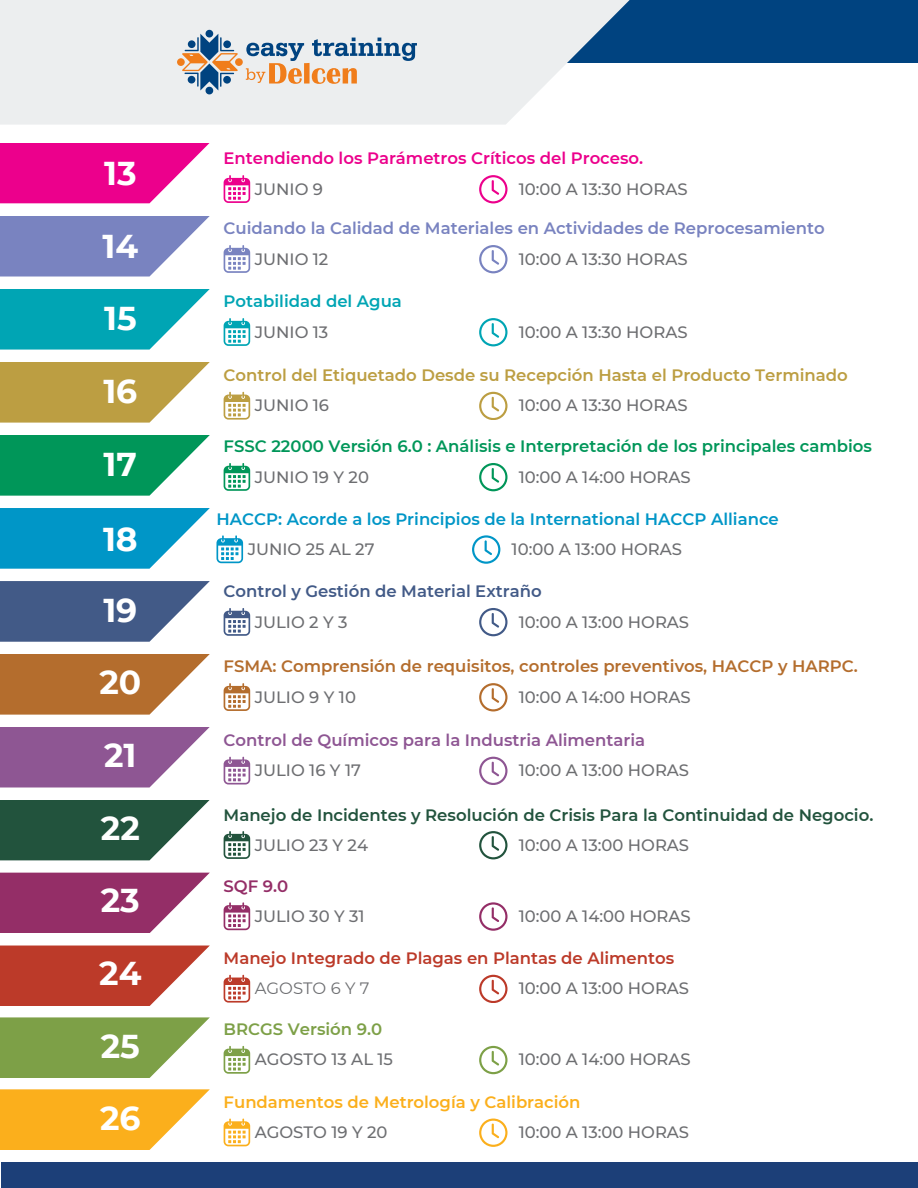
<style>
.page{position:relative;width:918px;height:1188px;background:#fff}
.page>*{position:absolute;margin:0;border:0;box-sizing:border-box;transform-origin:0 0}
.t1{font:700 33px "Montserrat";color:#fff}
.t2{font:500 16.5px "Montserrat";color:#6d6e71}
.t3{font:600 16.5px "Montserrat";color:#009659}
.t4{font:600 16.5px "Montserrat";color:#22533d}
.t5{font:600 16.5px "Montserrat";color:#b46d2d}
.t6{font:600 16.5px "Montserrat";color:#bc9e42}
.t7{font:600 16.5px "Montserrat";color:#7983c0}
.t8{font:600 16.5px "Montserrat";color:#0096c7}
.t9{font:600 16.5px "Montserrat";color:#ec008c}
.t10{font:600 16.5px "Montserrat";color:#8e5693}
.t11{font:600 16.5px "Montserrat";color:#bc3a29}
.t12{font:600 16.5px "Montserrat";color:#fbaf1c}
.t13{font:600 16.5px "Montserrat";color:#425a87}
.t14{font:600 16.5px "Montserrat";color:#00a5b4}
.t15{font:600 16.5px "Montserrat";color:#7da047}
.t16{font:16.5px "Montserrat";color:#6d6e71}
.t17{font:600 16.5px "Montserrat";color:#942e67}
</style>
<div class="page">
<div style="left:1px;top:1162px;width:917px;height:26px;background:#1c3f78"></div>
<svg style="left:0;top:143px;width:210px;height:60px;background:#ee239c"></svg>
<svg style="left:0;top:216px;width:210px;height:61px;background:#8c95c9"></svg>
<svg style="left:0;top:289px;width:210px;height:61px;background:#25b2be"></svg>
<svg style="left:0;top:362px;width:210px;height:61px;background:#c5ac5d"></svg>
<svg style="left:0;top:435px;width:210px;height:61px;background:#24a571"></svg>
<svg style="left:0;top:581px;width:210px;height:61px;background:#5d7198"></svg>
<svg style="left:0;top:654px;width:210px;height:61px;background:#be824b"></svg>
<svg style="left:0;top:727px;width:210px;height:61px;background:#9e6ea2"></svg>
<svg style="left:0;top:800px;width:210px;height:60px;background:#406a58"></svg>
<svg style="left:0;top:873px;width:210px;height:60px;background:#a24b7c"></svg>
<svg style="left:0;top:946px;width:210px;height:60px;background:#c55547"></svg>
<svg style="left:224px;top:175px;width:26px;height:28px"></svg>
<svg style="left:479px;top:175px;width:28px;height:28px"></svg>
<svg style="left:224px;top:245px;width:26px;height:28px"></svg>
<svg style="left:479px;top:245px;width:28px;height:28px"></svg>
<svg style="left:224px;top:318px;width:26px;height:28px"></svg>
<svg style="left:479px;top:318px;width:28px;height:28px"></svg>
<svg style="left:224px;top:392px;width:26px;height:28px"></svg>
<svg style="left:479px;top:392px;width:28px;height:28px"></svg>
<svg style="left:224px;top:463px;width:26px;height:28px"></svg>
<svg style="left:479px;top:463px;width:28px;height:28px"></svg>
<svg style="left:224px;top:608px;width:26px;height:28px"></svg>
<svg style="left:479px;top:608px;width:28px;height:28px"></svg>
<svg style="left:224px;top:683px;width:26px;height:28px"></svg>
<svg style="left:479px;top:683px;width:28px;height:28px"></svg>
<svg style="left:224px;top:757px;width:26px;height:28px"></svg>
<svg style="left:479px;top:757px;width:28px;height:28px"></svg>
<svg style="left:224px;top:831px;width:26px;height:28px"></svg>
<svg style="left:479px;top:831px;width:28px;height:28px"></svg>
<svg style="left:224px;top:902px;width:26px;height:28px"></svg>
<svg style="left:479px;top:902px;width:28px;height:29px"></svg>
<svg style="left:224px;top:975px;width:26px;height:28px"></svg>
<svg style="left:479px;top:975px;width:28px;height:28px"></svg>
<svg style="left:0;top:1017px;width:210px;height:61px;background:#8fad61"></svg>
<svg style="left:0;top:1089px;width:210px;height:61px;background:#fbba3c"></svg>
<svg style="left:224px;top:1046px;width:26px;height:28px"></svg>
<svg style="left:479px;top:1046px;width:28px;height:28px"></svg>
<svg style="left:224px;top:1119px;width:26px;height:27px"></svg>
<svg style="left:479px;top:1119px;width:28px;height:28px"></svg>
<div style="left:402px;top:0;width:516px;height:63px;background:#004380"></div>
<svg style="left:0;top:0;width:630px;height:125px;background:#e6eaed"></svg>
<div style="left:206px;top:30px;width:7px;height:8px;background:#004380;border-radius:50%"></div>
<svg style="left:246px;top:38px;width:171px;height:46px;background:#c5c3c2"></svg>
<div style="left:177px;top:58px;width:8px;height:8px;background:#f07d1b;border-radius:50%"></div>
<svg style="left:182px;top:34px;width:56px;height:60px;background:#a2a8ae"></svg>
<div style="left:235px;top:58px;width:8px;height:8px;background:#f07d1b;border-radius:50%"></div>
<svg style="left:0;top:508px;width:210px;height:61px;background:#24a5cf"></svg>
<svg style="left:216px;top:535px;width:27px;height:28px"></svg>
<svg style="left:472px;top:535px;width:28px;height:29px"></svg>
<h1 class="t1" style="left:104px;top:153px;width:34px">13</h1>
<h1 class="t1" style="left:103px;top:226px;width:37px">14</h1>
<h1 class="t1" style="left:104px;top:298px;width:34px">15</h1>
<h1 class="t1" style="left:103px;top:371px;width:35px">16</h1>
<h1 class="t1" style="left:104px;top:444px;width:35px">17</h1>
<h1 class="t1" style="left:103px;top:519px;width:36px">18</h1>
<h1 class="t1" style="left:103px;top:590px;width:35px">19</h1>
<h1 class="t1" style="left:99px;top:662px;width:43px">20</h1>
<h1 class="t1" style="left:104px;top:735px;width:34px">21</h1>
<h1 class="t1" style="left:101px;top:808px;width:40px">22</h1>
<h1 class="t1" style="left:101px;top:880px;width:41px">23</h1>
<h1 class="t1" style="left:99px;top:953px;width:44px">24</h1>
<h1 class="t1" style="left:101px;top:1026px;width:41px">25</h1>
<h1 class="t1" style="left:100px;top:1098px;width:42px">26</h1>
<p class="t9" style="left:224px;top:148px;width:421px">Entendiendo los Parámetros Críticos del Proceso.</p>
<p class="t2" style="left:255px;top:179px;width:70px">JUNIO 9</p>
<p class="t2" style="left:519px;top:179px;width:170px">10:00 A 13:30 HORAS</p>
<p class="t7" style="left:224px;top:218px;width:603px">Cuidando la Calidad de Materiales en Actividades de Reprocesamiento</p>
<p class="t2" style="left:255px;top:249px;width:75px">JUNIO 12</p>
<p class="t2" style="left:519px;top:249px;width:170px">10:00 A 13:30 HORAS</p>
<p class="t14" style="left:224px;top:291px;width:180px">Potabilidad del Agua</p>
<p class="t2" style="left:255px;top:322px;width:75px">JUNIO 13</p>
<p class="t2" style="left:519px;top:322px;width:170px">10:00 A 13:30 HORAS</p>
<p class="t6" style="left:224px;top:365px;width:626px">Control del Etiquetado Desde su Recepción Hasta el Producto Terminado</p>
<p class="t2" style="left:255px;top:395px;width:76px">JUNIO 16</p>
<p class="t2" style="left:519px;top:395px;width:170px">10:00 A 13:30 HORAS</p>
<p class="t3" style="left:224px;top:436px;width:650px">FSSC 22000 Versión 6.0 : Análisis e Interpretación de los principales cambios</p>
<p class="t2" style="left:255px;top:467px;width:116px">JUNIO 19 Y 20</p>
<p class="t2" style="left:519px;top:467px;width:174px">10:00 A 14:00 HORAS</p>
<p class="t8" style="left:216px;top:509px;width:564px">HACCP: Acorde a los Principios de la International HACCP Alliance</p>
<p class="t2" style="left:248px;top:539px;width:128px">JUNIO 25 AL 27</p>
<p class="t2" style="left:512px;top:539px;width:172px">10:00 A 13:00 HORAS</p>
<p class="t13" style="left:224px;top:581px;width:320px">Control y Gestión de Material Extraño</p>
<p class="t2" style="left:255px;top:612px;width:94px">JULIO 2 Y 3</p>
<p class="t2" style="left:519px;top:612px;width:172px">10:00 A 13:00 HORAS</p>
<p class="t5" style="left:224px;top:656px;width:636px">FSMA: Comprensión de requisitos, controles preventivos, HACCP y HARPC.</p>
<p class="t2" style="left:255px;top:687px;width:103px">JULIO 9 Y 10</p>
<p class="t2" style="left:519px;top:687px;width:174px">10:00 A 14:00 HORAS</p>
<p class="t10" style="left:224px;top:730px;width:423px">Control de Químicos para la Industria Alimentaria</p>
<p class="t2" style="left:255px;top:760px;width:108px">JULIO 16 Y 17</p>
<p class="t2" style="left:519px;top:760px;width:172px">10:00 A 13:00 HORAS</p>
<p class="t4" style="left:224px;top:805px;width:651px">Manejo de Incidentes y Resolución de Crisis Para la Continuidad de Negocio.</p>
<p class="t2" style="left:255px;top:835px;width:115px">JULIO 23 Y 24</p>
<p class="t2" style="left:519px;top:835px;width:172px">10:00 A 13:00 HORAS</p>
<p class="t17" style="left:224px;top:876px;width:66px">SQF 9.0</p>
<p class="t2" style="left:255px;top:906px;width:111px">JULIO 30 Y 31</p>
<p class="t2" style="left:519px;top:906px;width:174px">10:00 A 14:00 HORAS</p>
<p class="t11" style="left:224px;top:948px;width:452px">Manejo Integrado de Plagas en Plantas de Alimentos</p>
<p class="t16" style="left:255px;top:978px;width:116px">AGOSTO 6 Y 7</p>
<p class="t2" style="left:519px;top:978px;width:172px">10:00 A 13:00 HORAS</p>
<p class="t15" style="left:224px;top:1019px;width:160px">BRCGS Versión 9.0</p>
<p class="t2" style="left:255px;top:1049px;width:140px">AGOSTO 13 AL 15</p>
<p class="t2" style="left:519px;top:1049px;width:174px">10:00 A 14:00 HORAS</p>
<p class="t12" style="left:224px;top:1092px;width:358px">Fundamentos de Metrología y Calibración</p>
<p class="t2" style="left:255px;top:1122px;width:134px">AGOSTO 19 Y 20</p>
<p class="t2" style="left:519px;top:1122px;width:172px">10:00 A 13:00 HORAS</p>
</div>
